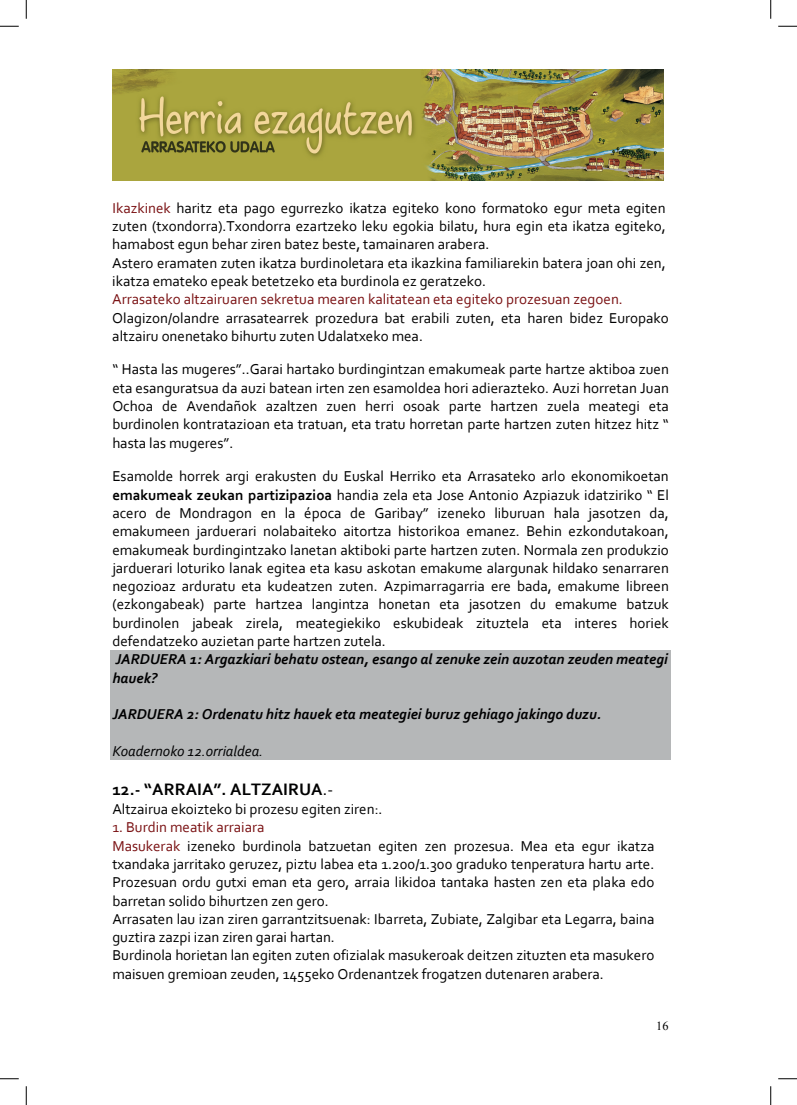
<style>
.page{position:relative;width:797px;height:1105px;background:#fff}
.page>*{position:absolute;margin:0;border:0;box-sizing:border-box;transform-origin:0 0}
.t1{font:700 17.38px "Corbel";letter-spacing:.005em;color:#000001}
.t2{font:15px/18.2px "Corbel";color:#000001}
.t3{font:italic 700 15px "Corbel";color:#000001}
.t4{font:italic 15px "Corbel";color:#000001}
.t5{font:12.25px "Times New Roman";color:#000001}
.s1{color:#7a1113}
.s2{font-weight:700}
.s3{font-weight:700;font-style:italic}
.s4{font-weight:400}
</style>
<div class="page">
<img style="left:112px;top:69px;width:551px;height:112px">
<div style="left:110px;top:650px;width:560px;height:18px;background:#b5b7b8"></div>
<div style="left:110px;top:668px;width:560px;height:18px;background:#b5b7b8"></div>
<div style="left:110px;top:686px;width:560px;height:19px;background:#b5b7b8"></div>
<div style="left:110px;top:705px;width:560px;height:18px;background:#b5b7b8"></div>
<div style="left:110px;top:723px;width:560px;height:18px;background:#b5b7b8"></div>
<div style="left:110px;top:741px;width:560px;height:19px;background:#b5b7b8"></div>
<svg style="left:0;top:25px;width:19px;height:2px"></svg>
<svg style="left:778px;top:25px;width:19px;height:2px"></svg>
<svg style="left:0;top:1078px;width:19px;height:1px"></svg>
<svg style="left:778px;top:1078px;width:19px;height:1px"></svg>
<svg style="left:25px;top:0;width:2px;height:19px"></svg>
<svg style="left:25px;top:1086px;width:2px;height:19px"></svg>
<svg style="left:770px;top:0;width:1px;height:19px"></svg>
<svg style="left:770px;top:1086px;width:1px;height:19px"></svg>
<p class="t2" style="left:112px;top:198px;width:558px"><span class="s1">Ikazkinek</span> haritz eta pago egurrezko ikatza egiteko kono formatoko egur meta egiten zuten (txondorra).Txondorra ezartzeko leku egokia bilatu, hura egin eta ikatza egiteko, hamabost egun behar ziren batez beste, tamainaren arabera.<br>Astero eramaten zuten ikatza burdinoletara eta ikazkina familiarekin batera joan ohi zen, ikatza emateko epeak betetzeko eta burdinola ez geratzeko.<br><span class="s1">Arrasateko altzairuaren sekretua mearen kalitatean eta egiteko prozesuan zegoen.<br></span>Olagizon/olandre arrasatearrek prozedura bat erabili zuten, eta haren bidez Europako altzairu onenetako bihurtu zuten Udalatxeko mea.</p>
<p class="t2" style="left:112px;top:360px;width:558px;text-align:justify">“ Hasta las mugeres”..Garai hartako burdingintzan emakumeak parte hartze aktiboa zuen eta esanguratsua da auzi batean irten zen esamoldea hori adierazteko. Auzi horretan Juan Ochoa de Avendañok azaltzen zuen herri osoak parte hartzen zuela meategi eta burdinolen kontratazioan eta tratuan, eta tratu horretan parte hartzen zuten hitzez hitz “ hasta las mugeres”.</p>
<p class="t2" style="left:112px;top:467px;width:558px">Esamolde horrek argi erakusten du Euskal Herriko eta Arrasateko arlo ekonomikoetan <span class="s2">emakumeak zeukan partizipazioa</span> handia zela eta Jose Antonio Azpiazuk idatziriko “ El acero de Mondragon en la época de Garibay” izeneko liburuan hala jasotzen da, emakumeen jarduerari nolabaiteko aitortza historikoa emanez. Behin ezkondutakoan, emakumeak burdingintzako lanetan aktiboki parte hartzen zuten. Normala zen produkzio jarduerari loturiko lanak egitea eta kasu askotan emakume alargunak hildako senarraren negozioaz arduratu eta kudeatzen zuten. Azpimarragarria ere bada, emakume libreen (ezkongabeak) parte hartzea langintza honetan eta jasotzen du emakume batzuk burdinolen jabeak zirela, meategiekiko eskubideak zituztela eta interes horiek defendatzeko auzietan parte hartzen zutela.<br><span class="s3">JARDUERA 1: Argazkiari behatu ostean, esango al zenuke zein auzotan zeuden meategi hauek?</span></p>
<p class="t3" style="left:112px;top:705px;width:490px">JARDUERA 2: Ordenatu hitz hauek eta meategiei buruz gehiago jakingo duzu.</p>
<p class="t4" style="left:112px;top:741px;width:152px">Koadernoko 12.orrialdea.</p>
<p class="t1" style="left:112px;top:778px;width:222px">12.- “ARRAIA”. ALTZAIRUA<span class="s4">.-</span></p>
<p class="t2" style="left:112px;top:799px;width:272px">Altzairua ekoizteko bi prozesu egiten ziren:.</p>
<p class="t2" style="left:112px;top:818px;width:543px"><span class="s1">1. Burdin meatik arraiara<br>Masukerak</span> izeneko burdinola batzuetan egiten zen prozesua. Mea eta egur ikatza txandaka jarritako geruzez, piztu labea eta 1.200/1.300 graduko tenperatura hartu arte.<br>Prozesuan ordu gutxi eman eta gero, arraia likidoa tantaka hasten zen eta plaka edo barretan solido bihurtzen zen gero.<br>Arrasaten lau izan ziren garrantzitsuenak: Ibarreta, Zubiate, Zalgibar eta Legarra, baina guztira zazpi izan ziren garai hartan.<br>Burdinola horietan lan egiten zuten ofizialak masukeroak deitzen zituzten eta masukero maisuen gremioan zeuden, 1455eko Ordenantzek frogatzen dutenaren arabera.</p>
<p class="t5" style="left:656px;top:1018px;width:14px">16</p>
</div>
